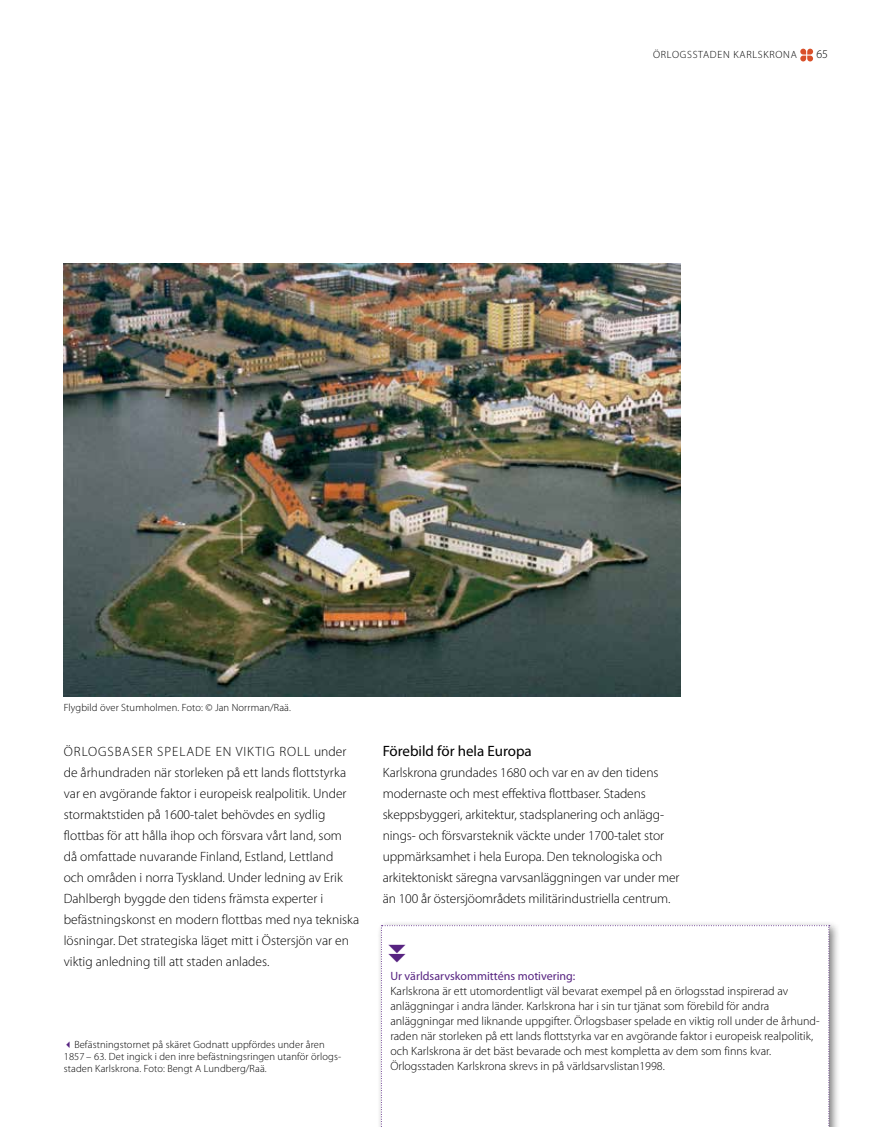
<style>
.page{position:relative;width:893px;height:1127px;background:#fff}
.page>*{position:absolute;margin:0;border:0;box-sizing:border-box;transform-origin:0 0}
.t1{font:15px "Myriad Pro";color:#000}
.t2{font:300 13.5px/21px "Myriad Pro";color:#000}
.t3{font:300 12px/15px "Myriad Pro";color:#000}
.t4{font:12px "Myriad Pro";color:#572381}
.t5{font:300 10.5px/12px "Myriad Pro";letter-spacing:.01em;color:#000}
.t6{font:300 10.5px "Myriad Pro";letter-spacing:.07em;color:#000}
.s1{color:#572381}
</style>
<div class="page">
<svg style="left:800px;top:49px;width:13px;height:12px"></svg>
<div style="left:376px;top:920px;width:464px;height:207px;background:#000;opacity:.5"></div>
<img style="left:64px;top:264px;width:616px;height:432px">
<svg style="left:381px;top:925px;width:449px;height:202px"></svg>
<p class="t6" style="left:653px;top:49px;width:145px">ÖRLOGSSTADEN KARLSKRONA</p>
<p class="t3" style="left:816px;top:47px;width:13px">65</p>
<p class="t5" style="left:64px;top:702px;width:229px">Flygbild över Stumholmen. Foto: © Jan Norrman/Raä.</p>
<p class="t2" style="left:64px;top:741px;width:297px">ÖRLOGSBASER SPELADE EN VIKTIG ROLL under de århundraden när storleken på ett lands flottstyrka var en avgörande faktor i europeisk realpolitik. Under stormaktstiden på 1600-talet behövdes en sydlig flottbas för att hålla ihop och försvara vårt land, som<br>då omfattade nuvarande Finland, Estland, Lettland<br>och områden i norra Tyskland. Under ledning av Erik Dahlbergh byggde den tidens främsta experter i befästningskonst en modern flottbas med nya tekniska lösningar. Det strategiska läget mitt i Östersjön var en viktig anledning till att staden anlades.</p>
<p class="t1" style="left:383px;top:742px;width:151px">Förebild för hela Europa</p>
<p class="t2" style="left:383px;top:762px;width:298px">Karlskrona grundades 1680 och var en av den tidens modernaste och mest effektiva flottbaser. Stadens skeppsbyggeri, arkitektur, stadsplanering och anlägg&shy;nings- och försvarsteknik väckte under 1700-talet stor uppmärksamhet i hela Europa. Den teknologiska och arkitektoniskt säregna varvsanläggningen var under mer än 100 år östersjöområdets militärindustriella centrum.</p>
<p class="t5" style="left:64px;top:1038px;width:278px"><span class="s1">✓</span>Befästningstornet på skäret Godnatt uppfördes under åren<br>1857 – 63. Det ingick i den inre befästningsringen utanför örlogs&shy;staden Karlskrona. Foto: Bengt A Lundberg/Raä.</p>
<p class="t4" style="left:390px;top:968px;width:187px">Ur världsarvskommitténs motivering:</p>
<p class="t3" style="left:390px;top:984px;width:431px">Karlskrona är ett utomordentligt väl bevarat exempel på en örlogsstad inspirerad av anläggningar i andra länder. Karlskrona har i sin tur tjänat som förebild för andra anläggningar med liknande uppgifter. Örlogsbaser spelade en viktig roll under de århund&shy;raden när storleken på ett lands flottstyrka var en avgörande faktor i europeisk realpolitik, och Karlskrona är det bäst bevarade och mest kompletta av dem som finns kvar.<br>Örlogsstaden Karlskrona skrevs in på världsarvslistan1998.</p>
</div>
